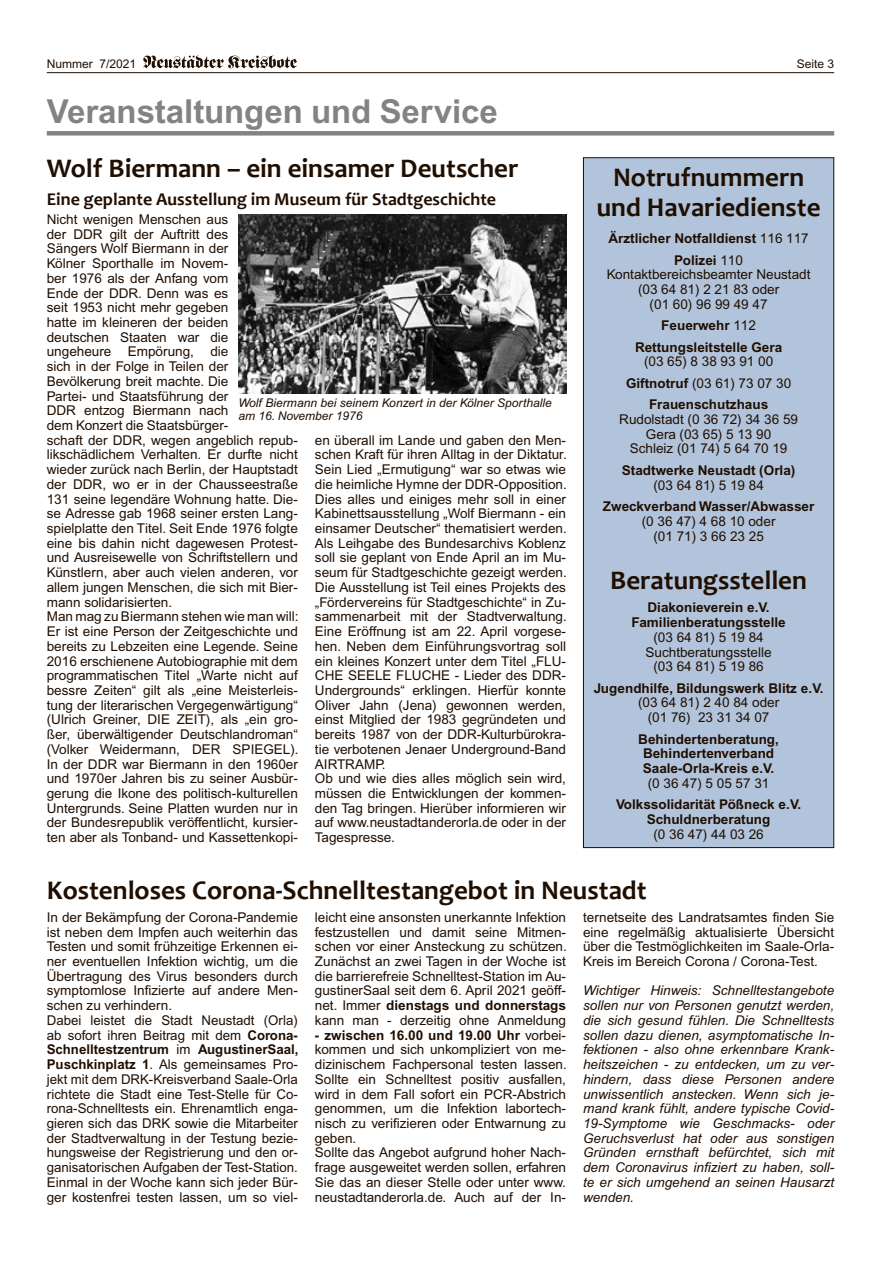
<style>
.page{position:relative;width:881px;height:1263px;background:#fff}
.page>*{position:absolute;margin:0;border:0;box-sizing:border-box;transform-origin:0 0}
.t1{font:700 33px "Arial";letter-spacing:-.005em;color:#818385}
.t2{font:700 27px/29.4px "Candara";color:#200e00;text-align:center}
.t3{font:700 18px "Candara";color:#200e00}
.t4{font:13.5px/14.7px "Arial";color:#200e00;text-align:center}
.t5{font:italic 13.5px/14.7px "Arial";color:#200e00;text-align:justify}
.t6{font:700 13.5px/14.7px "Arial";color:#200e00;text-align:center}
.t7{font:italic 12px/13px "Arial";color:#200e00}
.t8{font:12px "Arial";color:#200e00}
.s1{font-weight:400}
.s2{font-weight:700}
</style>
<div class="page">
<hr style="left:47px;top:72px;width:786px;height:1px;background:#200e00">
<svg style="left:143px;top:55px;width:154px;height:13px"></svg>
<div style="left:47px;top:131px;width:786px;height:5px;background:#818385"></div>
<div style="left:583px;top:158px;width:250px;height:689px;background:#b1c4db"></div>
<div style="left:583px;top:157px;width:250px;height:691px;border:1px solid #200e00"></div>
<img style="left:238px;top:214px;width:328px;height:180px">
<p class="t8" style="left:47px;top:57px;width:91px">Nummer 7/2021</p>
<p class="t8" style="left:796px;top:57px;width:39px">Seite 3</p>
<h1 class="t1" style="left:47px;top:92px;width:452px">Veranstaltungen und Service</h1>
<h2 class="t2" style="left:47px;top:153px;width:473px">Wolf Biermann – ein einsamer Deutscher</h2>
<h3 class="t3" style="left:47px;top:188px;width:450px">Eine geplante Ausstellung im Museum für Stadtgeschichte</h3>
<p class="t4" style="left:47px;top:212px;width:253px;text-align:left">Nicht wenigen Menschen aus<br>der DDR gilt der Auftritt des<br>Sängers Wolf Biermann in der<br>Kölner Sporthalle im Novem-<br>ber 1976 als der Anfang vom<br>Ende der DDR. Denn was es<br>seit 1953 nicht mehr gegeben<br>hatte im kleineren der beiden<br>deutschen Staaten war die<br>ungeheure Empörung, die<br>sich in der Folge in Teilen der Bevölkerung breit machte. Die<br>Partei- und Staatsführung der<br>DDR entzog Biermann nach<br>dem Konzert die Staatsbürger-<br>schaft der DDR, wegen angeblich repub&shy;likschädlichem Verhalten. Er durfte nicht wieder zurück nach Berlin, der Hauptstadt der DDR, wo er in der Chausseestraße 131 seine legendäre Wohnung hatte. Die&shy;se Adresse gab 1968 seiner ersten Lang&shy;spielplatte den Titel. Seit Ende 1976 folgte eine bis dahin nicht dagewesen Protest&shy;und Ausreisewelle von Schriftstellern und Künstlern, aber auch vielen anderen, vor allem jungen Menschen, die sich mit Bier&shy;mann solidarisierten.<br>Man mag zu Biermann stehen wie man will:<br>Er ist eine Person der Zeitgeschichte und bereits zu Lebzeiten eine Legende. Seine 2016 erschienene Autobiographie mit dem programmatischen Titel „Warte nicht auf bessre Zeiten“ gilt als „eine Meisterleis&shy;tung der literarischen Vergegenwärtigung“ (Ulrich Greiner, DIE ZEIT), als „ein gro&shy;ßer, überwältigender Deutschlandroman“ (Volker Weidermann, DER SPIEGEL).<br>In der DDR war Biermann in den 1960er und 1970er Jahren bis zu seiner Ausbür&shy;gerung die Ikone des politisch-kulturellen Untergrunds. Seine Platten wurden nur in der Bundesrepublik veröffentlicht, kursier&shy;ten aber als Tonband- und Kassettenkopi-</p>
<h2 class="t2" style="left:596px;top:162px;width:225px">Notrufnummern und Havariedienste</h2>
<p class="t6" style="left:608px;top:228px;width:202px;line-height:21.5px">Ärztlicher Notfalldienst <span class="s1">116 117<br></span>Polizei <span class="s1">110</span></p>
<p class="t4" style="left:606px;top:267px;width:205px">Kontaktbereichsbeamter Neustadt (03 64 81) 2 21 83 oder<br>(01 60) 96 99 49 47</p>
<p class="t6" style="left:634px;top:315px;width:149px;line-height:21.5px">Feuerwehr <span class="s1">112<br></span>Rettungsleitstelle Gera</p>
<p class="t4" style="left:625px;top:351px;width:167px;line-height:21.5px">(03 65) 8 38 93 91 00<br><span class="s2">Giftnotruf</span> (03 61) 73 07 30<br><span class="s2">Frauenschutzhaus</span></p>
<p class="t4" style="left:619px;top:412px;width:180px">Rudolstadt (0 36 72) 34 36 59<br>Gera (03 65) 5 13 90<br>Schleiz (01 74) 5 64 70 19</p>
<p class="t6" style="left:621px;top:463px;width:175px">Stadtwerke Neustadt (Orla)</p>
<p class="t4" style="left:653px;top:478px;width:112px">(03 64 81) 5 19 84</p>
<p class="t6" style="left:602px;top:499px;width:213px">Zweckverband Wasser/Abwasser</p>
<p class="t4" style="left:641px;top:514px;width:135px">(0 36 47) 4 68 10 oder (01 71) 3 66 23 25</p>
<h2 class="t2" style="left:610px;top:565px;width:198px">Beratungsstellen</h2>
<p class="t6" style="left:631px;top:600px;width:156px">Diakonieverein e.V.<br>Familienberatungsstelle</p>
<p class="t4" style="left:645px;top:630px;width:127px">(03 64 81) 5 19 84<br>Suchtberatungsstelle (03 64 81) 5 19 86</p>
<p class="t6" style="left:593px;top:681px;width:231px">Jugendhilfe, Bildungswerk Blitz e.V.</p>
<p class="t4" style="left:637px;top:696px;width:143px">(03 64 81) 2 40 84 oder (01 76) 23 31 34 07</p>
<p class="t6" style="left:638px;top:732px;width:142px">Behindertenberatung,<br>Behindertenverband<br>Saale-Orla-Kreis e.V.</p>
<p class="t4" style="left:647px;top:776px;width:123px">(0 36 47) 5 05 57 31</p>
<p class="t6" style="left:615px;top:797px;width:186px">Volkssolidarität Pößneck e.V.<br>Schuldnerberatung</p>
<p class="t4" style="left:653px;top:827px;width:112px">(0 36 47) 44 03 26</p>
<p class="t7" style="left:238px;top:396px;width:315px">Wolf Biermann bei seinem Konzert in der Kölner Sporthalle am 16. November 1976</p>
<p class="t4" style="left:315px;top:433px;width:253px;text-align:left">en überall im Lande und gaben den Men&shy;schen Kraft für ihren Alltag in der Diktatur.<br>Sein Lied „Ermutigung“ war so etwas wie die heimliche Hymne der DDR-Opposition.<br>Dies alles und einiges mehr soll in einer Kabinettsausstellung „Wolf Biermann - ein einsamer Deutscher“ thematisiert werden.<br>Als Leihgabe des Bundesarchivs Koblenz soll sie geplant von Ende April an im Mu&shy;seum für Stadtgeschichte gezeigt werden.<br>Die Ausstellung ist Teil eines Projekts des „Fördervereins für Stadtgeschichte“ in Zu&shy;sammenarbeit mit der Stadtverwaltung.<br>Eine Eröffnung ist am 22. April vorgese&shy;hen. Neben dem Einführungsvortrag soll ein kleines Konzert unter dem Titel „FLU-CHE SEELE FLUCHE - Lieder des DDR-Undergrounds“ erklingen. Hierfür konnte Oliver Jahn (Jena) gewonnen werden, einst Mitglied der 1983 gegründeten und bereits 1987 von der DDR-Kulturbürokra&shy;tie verbotenen Jenaer Underground-Band AIRTRAMP.<br>Ob und wie dies alles möglich sein wird, müssen die Entwicklungen der kommen&shy;den Tag bringen. Hierüber informieren wir auf www.neustadtanderorla.de oder in der Tagespresse.</p>
<h2 class="t2" style="left:47px;top:875px;width:601px">Kostenloses Corona-Schnelltestangebot in Neustadt</h2>
<p class="t4" style="left:47px;top:910px;width:253px;text-align:left">In der Bekämpfung der Corona-Pandemie ist neben dem Impfen auch weiterhin das Testen und somit frühzeitige Erkennen ei&shy;ner eventuellen Infektion wichtig, um die Übertragung des Virus besonders durch symptomlose Infizierte auf andere Men&shy;schen zu verhindern.<br>Dabei leistet die Stadt Neustadt (Orla) ab sofort ihren Beitrag mit dem <span class="s2">Corona-Schnelltestzentrum</span> im <span class="s2">AugustinerSaal, Puschkinplatz 1</span>. Als gemeinsames Pro&shy;jekt mit dem DRK-Kreisverband Saale-Orla richtete die Stadt eine Test-Stelle für Co&shy;rona-Schnelltests ein. Ehrenamtlich enga&shy;gieren sich das DRK sowie die Mitarbeiter der Stadtverwaltung in der Testung bezie&shy;hungsweise der Registrierung und den or&shy;ganisatorischen Aufgaben der Test-Station.<br>Einmal in der Woche kann sich jeder Bür&shy;ger kostenfrei testen lassen, um so viel-</p>
<p class="t4" style="left:315px;top:910px;width:253px;text-align:justify">leicht eine ansonsten unerkannte Infektion festzustellen und damit seine Mitmen&shy;schen vor einer Ansteckung zu schützen.<br>Zunächst an zwei Tagen in der Woche ist die barrierefreie Schnelltest-Station im Au&shy;gustinerSaal seit dem 6. April 2021 geöff&shy;net. Immer <span class="s2">dienstags und donnerstags </span>kann man - derzeitig ohne Anmeldung</p>
<p class="t4" style="left:583px;top:910px;width:252px;text-align:justify">ternetseite des Landratsamtes finden Sie eine regelmäßig aktualisierte Übersicht über die Testmöglichkeiten im Saale-Orla-Kreis im Bereich Corona / Corona-Test.</p>
<p class="t5" style="left:583px;top:983px;width:252px">Wichtiger Hinweis: Schnelltestangebote sollen nur von Personen genutzt werden, die sich gesund fühlen. Die Schnelltests sollen dazu dienen, asymptomatische In&shy;fektionen - also ohne erkennbare Krank&shy;heitszeichen - zu entdecken, um zu ver&shy;hindern, dass diese Personen andere unwissentlich anstecken. Wenn sich je&shy;mand krank fühlt, andere typische Covid-19-Symptome wie Geschmacks- oder Geruchsverlust hat oder aus sonstigen Gründen ernsthaft befürchtet, sich mit dem Coronavirus infiziert zu haben, soll&shy;te er sich umgehend an seinen Hausarzt wenden.</p>
<p class="t4" style="left:315px;top:1028px;width:253px;text-align:left"><span class="s2">- zwischen 16.00 und 19.00 Uhr</span> vorbei&shy;kommen und sich unkompliziert von me&shy;dizinischem Fachpersonal testen lassen.<br>Sollte ein Schnelltest positiv ausfallen, wird in dem Fall sofort ein PCR-Abstrich genommen, um die Infektion labortech&shy;nisch zu verifizieren oder Entwarnung zu geben.<br>Sollte das Angebot aufgrund hoher Nach&shy;frage ausgeweitet werden sollen, erfahren Sie das an dieser Stelle oder unter www. neustadtanderorla.de. Auch auf der In-</p>
</div>
